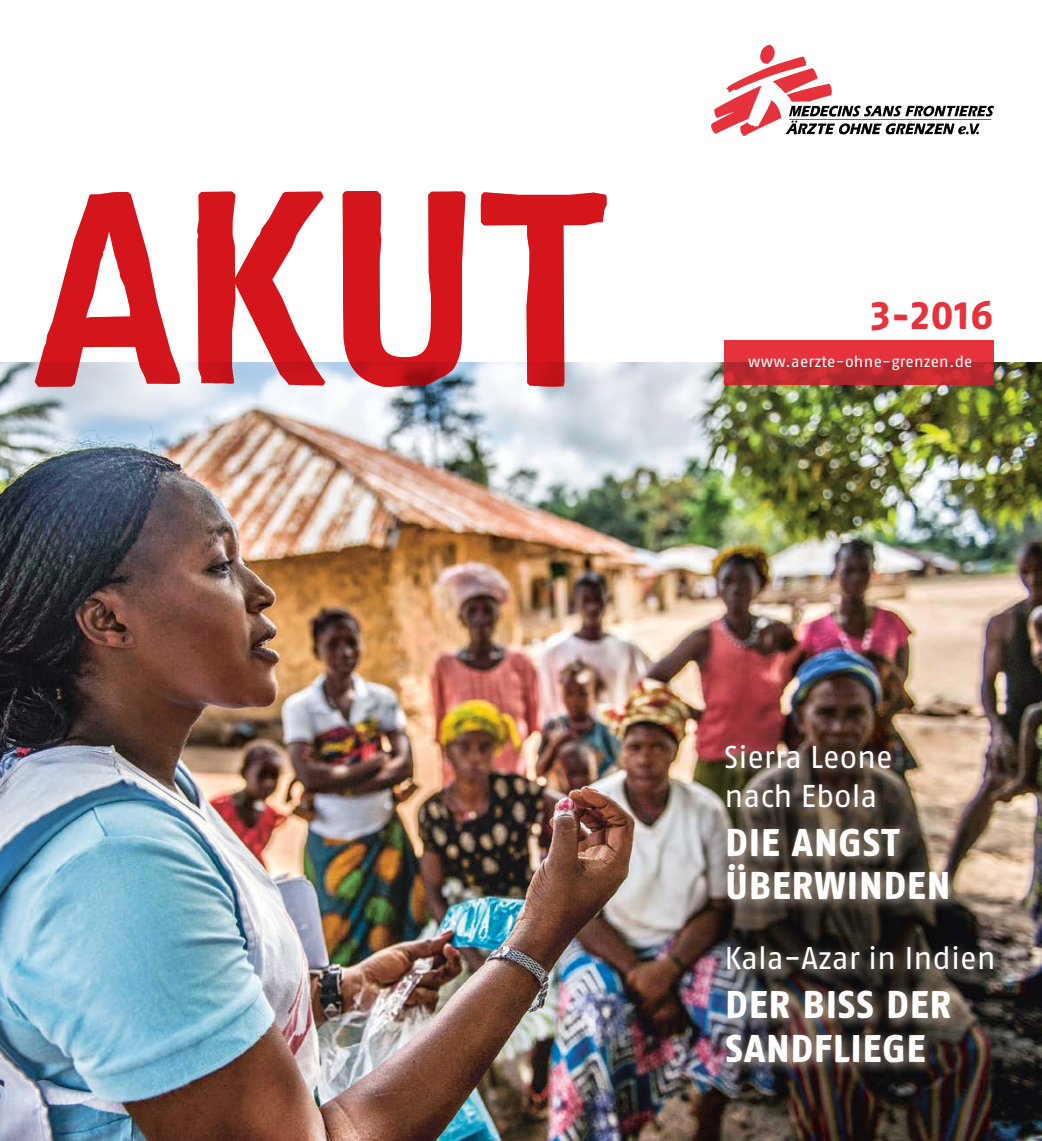
<style>
.page{position:relative;width:1042px;height:1141px;background:#fff}
.page>*{position:absolute;margin:0;border:0;box-sizing:border-box;transform-origin:0 0}
.t1{font:40.25px "Fago Rough Bold Lf";color:#e5323d}
.t2{font:38.5px/43.8px "Fago Rough Bold Lf";letter-spacing:.025em;color:#fff}
.t3{font:31.5px/38.5px "Fago OT";color:#fff}
.t4{font:15.75px "Fago OT";letter-spacing:.02em;color:#fff}
</style>
<div class="page">
<img style="left:0;top:362px;width:1042px;height:779px">
<div style="left:720px;top:740px;width:285px;height:335px;background:#dbc8b3;opacity:.75"></div>
<svg style="left:711px;top:45px;width:283px;height:91px"></svg>
<svg style="left:34px;top:192px;width:146px;height:198px"></svg>
<svg style="left:196px;top:191px;width:129px;height:196px"></svg>
<svg style="left:342px;top:191px;width:127px;height:196px"></svg>
<svg style="left:479px;top:192px;width:128px;height:196px"></svg>
<svg style="left:724px;top:340px;width:270px;height:45px;background:#d12e36"></svg>
<p class="t1" style="left:871px;top:293px;width:124px">3-2016</p>
<p class="t4" style="left:748px;top:352px;width:226px">www.aerzte-ohne-grenzen.de</p>
<p class="t3" style="left:724px;top:738px;width:170px">Sierra Leone nach Ebola</p>
<p class="t2" style="left:726px;top:820px;width:227px">DIE ANGST<br>ÜBERWINDEN</p>
<p class="t3" style="left:724px;top:939px;width:273px">Kala-Azar in Indien</p>
<p class="t2" style="left:726px;top:982px;width:227px">DER BISS DER<br>SANDFLIEGE</p>
</div>
